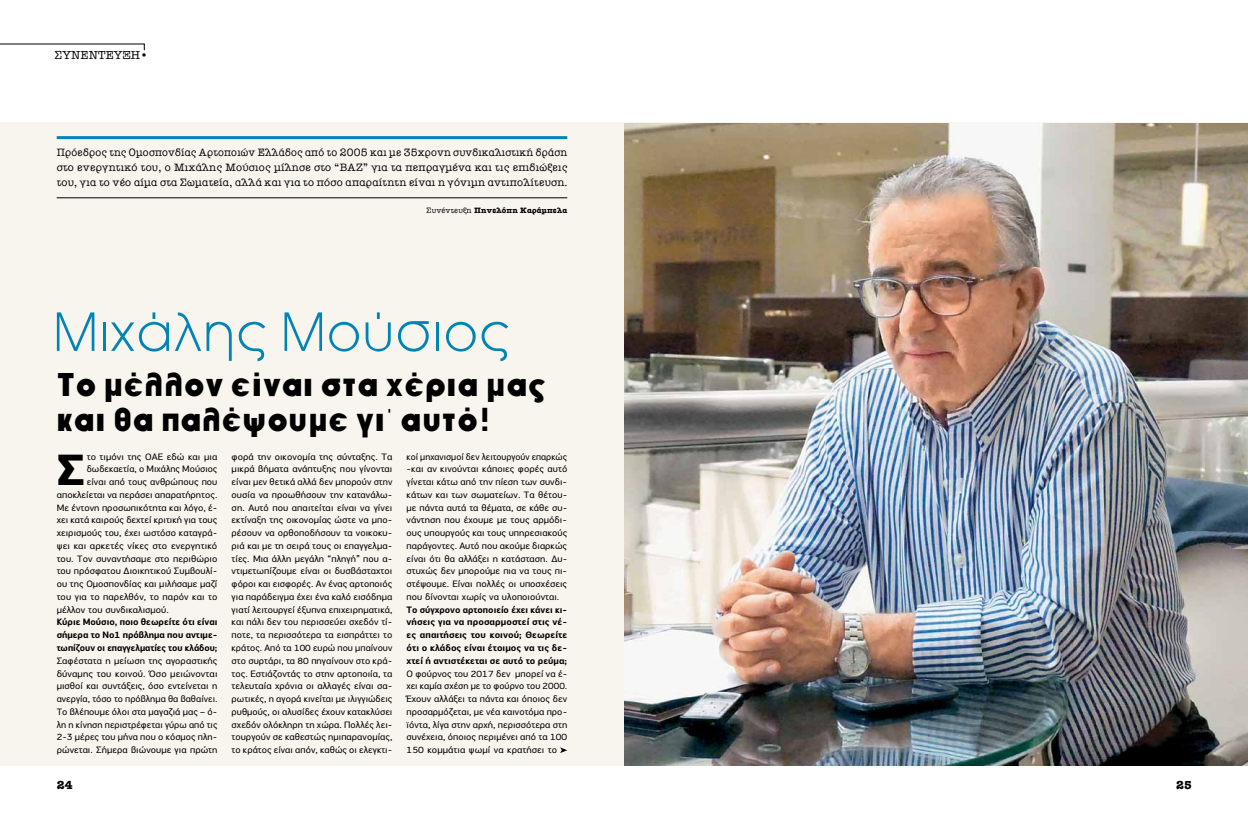
<style>
.page{position:relative;width:1248px;height:823px;background:#fff}
.page>*{position:absolute;margin:0;border:0;box-sizing:border-box;transform-origin:0 0}
.t1{font:52px "Mg Avant G Light";letter-spacing:.03em;color:#0084b6}
.t2{font:900 44.7px "PRC Fidelity";color:#000}
.t3{font:30px/35px "Mg Avant G Extra";letter-spacing:.05em;color:#000}
.t4{font:500 12px "American Typewriter";letter-spacing:.01em;color:#000}
.t5{font:800 12px "American Typewriter";color:#000}
.t6{font:500 11px/15px "American Typewriter";letter-spacing:.025em;color:#000;text-align:justify}
.t7{font:9.5px/12.8px "PRC Fidelity";letter-spacing:.005em;color:#000;text-align:justify}
.t8{font:9.5px/12.8px "PRC Fidelity";letter-spacing:.005em;color:#000;text-align:justify;scale:.96 1}
.t9{font:700 9.5px/12.8px "PRC Fidelity";color:#000;text-align:justify}
.t10{font:800 8px "American Typewriter";letter-spacing:.025em;color:#000}
.s1{font-weight:500}
</style>
<div class="page">
<div style="left:0;top:122px;width:1247px;height:643px;background:#f8f4ee"></div>
<img style="left:624px;top:123px;width:623px;height:642px">
<hr style="left:57px;top:136px;width:510px;height:3px;background:#0084b6">
<hr style="left:57px;top:197px;width:510px;height:1px;background:#000">
<svg style="left:0;top:43px;width:145px;height:8px"></svg>
<svg style="left:560px;top:747px;width:7px;height:5px"></svg>
<p class="t4" style="left:55px;top:48px;width:95px">συνεντευξη•</p>
<p class="t6" style="left:57px;top:145px;width:512px">Πρόεδρος της Ομοσπονδίας Αρτοποιών Ελλάδος από το 2005 και με 35χρονη συνδικαλιστική δράση στο ενεργητικό του, ο Μιχάλης Μούσιος μίλησε στο “ΒΑΖ” για τα πεπραγμένα και τις επιδιώξεις του, για το νέο αίμα στα Σωματεία, αλλά και για το πόσο απαραίτητη είναι η γόνιμη αντιπολίτευση.</p>
<p class="t10" style="left:426px;top:206px;width:142px"><span class="s1">Συνέντευξη</span> Πηνελόπη Καράμπελα</p>
<h1 class="t1" style="left:53px;top:301px;width:459px">Mιχάλης Μούσιος</h1>
<h3 class="t3" style="left:57px;top:367px;width:490px">Το μέλλον είναι στα χέρια μας και θα παλέψουμε γι΄ αυτό!</h3>
<h2 class="t2" style="left:57px;top:443px;width:29px">Σ</h2>
<p class="t7" style="left:87px;top:449px;width:132px">το τιμόνι της ΟΑΕ εδώ και μια</p>
<p class="t7" style="left:231px;top:449px;width:162px">φορά την οικονομία της σύνταξης. Τα μικρά βήματα ανάπτυξης που γίνονται είναι μεν θετικά αλλά δεν μπορούν στην ουσία να προωθήσουν την κατανάλω&shy;ση. Αυτό που απαιτείται είναι να γίνει εκτίναξη της οικονομίας ώστε να μπο&shy;ρέσουν να ορθοποδήσουν τα νοικοκυ&shy;ριά και με τη σειρά τους οι επαγγελμα&shy;τίες. Μια άλλη μεγάλη “πληγή” που α&shy;ντιμετωπίζουμε είναι οι δυσβάσταχτοι φόροι και εισφορές. Αν ένας αρτοποιός για παράδειγμα έχει ένα καλό εισόδημα γιατί λειτουργεί έξυπνα επιχειρηματικά, και πάλι δεν του περισσεύει σχεδόν τί&shy;ποτε, τα περισσότερα τα εισπράττει το κράτος. Από τα 100 ευρώ που μπαίνουν στο συρτάρι, τα 80 πηγαίνουν στο κρά&shy;τος. Εστιάζοντάς το στην αρτοποιία, τα τελευταία χρόνια οι αλλαγές είναι σα&shy;ρωτικές, η αγορά κινείται με ιλιγγιώδεις ρυθμούς, οι αλυσίδες έχουν κατακλύσει σχεδόν ολόκληρη τη χώρα. Πολλές λει&shy;τουργούν σε καθεστώς ημιπαρανομίας, το κράτος είναι απόν, καθώς οι ελεγκτι-</p>
<p class="t8" style="left:406px;top:449px;width:169px">κοί μηχανισμοί δεν λειτουργούν επαρκώς -και αν κινούνται κάποιες φορές αυτό γίνεται κάτω από την πίεση των συνδι&shy;κάτων και των σωματείων. Τα θέτου&shy;με πάντα αυτά τα θέματα, σε κάθε συ&shy;νάντηση που έχουμε με τους αρμόδι&shy;ους υπουργούς και τους υπηρεσιακούς παράγοντες. Αυτό που ακούμε διαρκώς είναι ότι θα αλλάξει η κατάσταση. Δυ&shy;στυχώς δεν μπορούμε πια να τους πι&shy;στέψουμε. Είναι πολλές οι υποσχέσεις που δίνονται χωρίς να υλοποιούνται.</p>
<p class="t7" style="left:87px;top:462px;width:132px">δωδεκαετία, ο Μιχάλης Μούσιος</p>
<p class="t7" style="left:87px;top:475px;width:132px">είναι από τους ανθρώπους που</p>
<p class="t7" style="left:57px;top:488px;width:162px">αποκλείεται να περάσει απαρατήρητος.</p>
<p class="t7" style="left:57px;top:500px;width:162px">Με έντονη προσωπικότητα και λόγο, έ-</p>
<p class="t7" style="left:57px;top:513px;width:162px">χει κατά καιρούς δεχτεί κριτική για τους</p>
<p class="t7" style="left:57px;top:526px;width:162px">χειρισμούς του, έχει ωστόσο καταγρά-</p>
<p class="t7" style="left:57px;top:539px;width:162px">ψει και αρκετές νίκες στο ενεργητικό</p>
<p class="t7" style="left:57px;top:551px;width:162px">του. Τον συναντήσαμε στο περιθώριο</p>
<p class="t7" style="left:57px;top:564px;width:162px">του πρόσφατου Διοικητικού Συμβουλί-</p>
<p class="t7" style="left:57px;top:577px;width:162px">ου της Ομοσπονδίας και μιλήσαμε μαζί</p>
<p class="t7" style="left:57px;top:590px;width:162px">του για το παρελθόν, το παρόν και το</p>
<p class="t7" style="left:57px;top:602px;width:114px">μέλλον του συνδικαλισμού.</p>
<p class="t9" style="left:57px;top:615px;width:162px">Κύριε Μούσιο, ποιο θεωρείτε ότι είναι σήμερα το Νο1 πρόβλημα που αντιμε&shy;τωπίζουν οι επαγγελματίες του κλάδου;</p>
<p class="t7" style="left:57px;top:653px;width:162px">Σαφέστατα η μείωση της αγοραστικής δύναμης του κοινού. Όσο μειώνονται μισθοί και συντάξεις, όσο εντείνεται η ανεργία, τόσο το πρόβλημα θα βαθαίνει.<br>Το βλέπουμε όλοι στα μαγαζιά μας – ό&shy;λη η κίνηση περιστρέφεται γύρω από τις 2-3 μέρες του μήνα που ο κόσμος πλη&shy;ρώνεται. Σήμερα βιώνουμε για πρώτη</p>
<p class="t9" style="left:406px;top:602px;width:162px">Το σύγχρονο αρτοποιείο έχει κάνει κι&shy;νήσεις για να προσαρμοστεί στις νέ&shy;ες απαιτήσεις του κοινού; Θεωρείτε ότι ο κλάδος είναι έτοιμος να τις δε&shy;χτεί ή αντιστέκεται σε αυτό το ρεύμα;</p>
<p class="t7" style="left:406px;top:666px;width:162px">Ο φούρνος του 2017 δεν μπορεί να έ&shy;χει καμία σχέση με το φούρνο του 2000.<br>Έχουν αλλάξει τα πάντα και όποιος δεν προσαρμόζεται, με νέα καινοτόμα προ&shy;ϊόντα, λίγα στην αρχή, περισσότερα στη συνέχεια, όποιος περιμένει από τα 100<br>150 κομμάτια ψωμί να κρατήσει το</p>
<p class="t5" style="left:57px;top:778px;width:17px">24</p>
<p class="t5" style="left:1176px;top:778px;width:17px">25</p>
</div>
